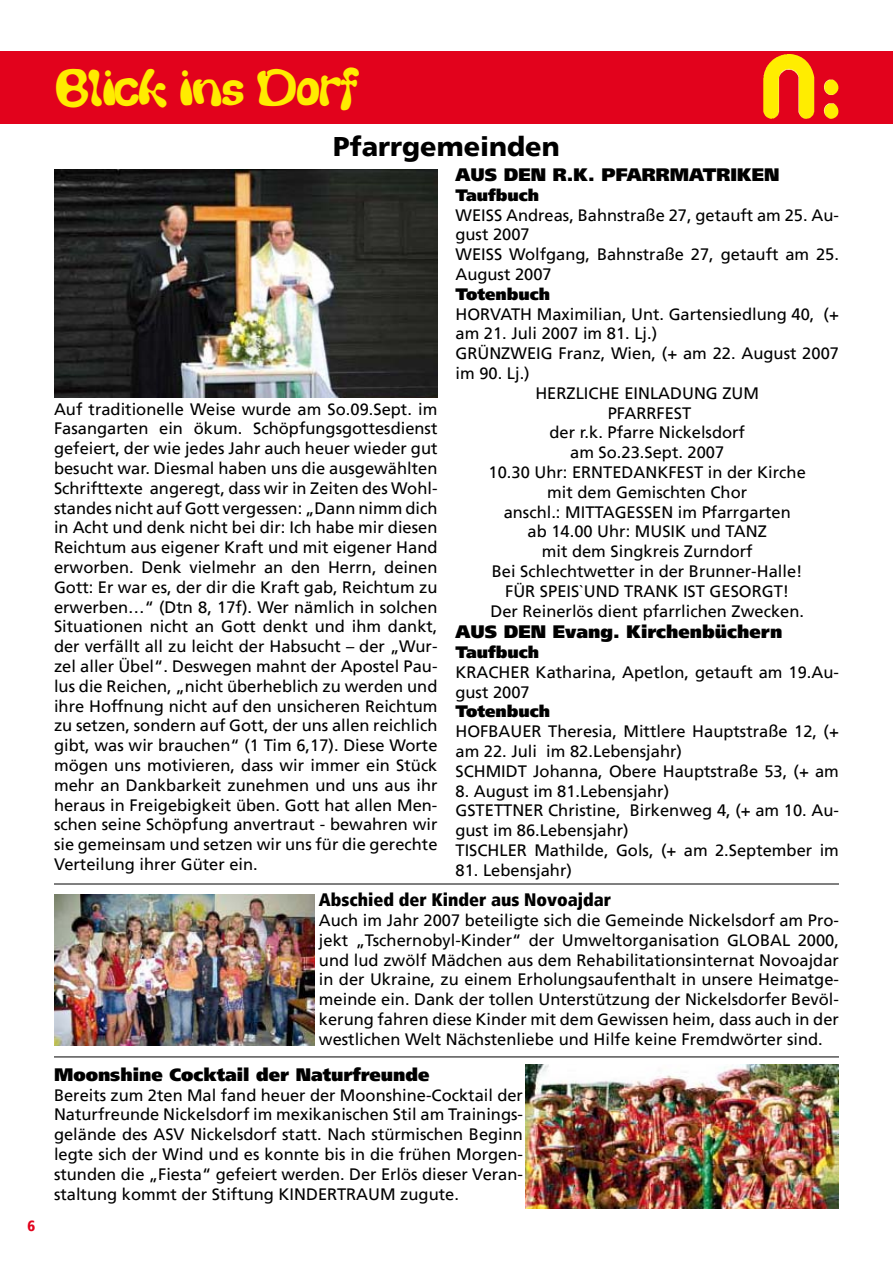
<style>
.page{position:relative;width:893px;height:1263px;background:#fff}
.page>*{position:absolute;margin:0;border:0;box-sizing:border-box;transform-origin:0 0}
.t1{font:45px "Thickhead";color:#ffec00}
.t2{font:900 27px "Frutiger";color:#000}
.t3{font:900 18px "Frutiger";color:#000}
.t4{font:900 condensed 18px "Frutiger";color:#000}
.t5{font:16.5px/19.8px "Frutiger";color:#000}
.t6{font:900 16.5px "Frutiger";color:#000}
.t7{font:900 condensed 15px "Frutiger";color:#e2021c}
</style>
<div class="page">
<div style="left:0;top:51px;width:893px;height:73px;background:#e2021c"></div>
<img style="left:763px;top:54px;width:76px;height:65px">
<img style="left:54px;top:169px;width:383px;height:229px">
<hr style="left:54px;top:884px;width:785px;height:1px;background:#000">
<img style="left:54px;top:894px;width:261px;height:152px">
<hr style="left:54px;top:1057px;width:785px;height:1px;background:#000">
<img style="left:526px;top:1064px;width:313px;height:145px">
<p class="t7" style="left:27px;top:1216px;width:9px">6</p>
<h1 class="t1" style="left:54px;top:63px;width:304px">Blick ins Dorf</h1>
<h2 class="t2" style="left:333px;top:131px;width:228px">Pfarrgemeinden</h2>
<p class="t3" style="left:455px;top:164px;width:326px">AUS DEN R.K. PFARRMATRIKEN</p>
<p class="t6" style="left:455px;top:185px;width:85px">Taufbuch</p>
<p class="t5" style="left:455px;top:205px;width:385px">WEISS Andreas, Bahnstraße 27, getauft am 25. Au&shy;gust 2007<br>WEISS Wolfgang, Bahnstraße 27, getauft am 25.<br>August 2007</p>
<p class="t6" style="left:455px;top:284px;width:96px">Totenbuch</p>
<p class="t5" style="left:455px;top:304px;width:385px">HORVATH Maximilian, Unt. Gartensiedlung 40, (+</p>
<p class="t5" style="left:455px;top:324px;width:203px">am 21. Juli 2007 im 81. Lj.)</p>
<p class="t5" style="left:455px;top:344px;width:385px">GRÜNZWEIG Franz, Wien, (+ am 22. August 2007</p>
<p class="t5" style="left:455px;top:363px;width:76px">im 90. Lj.)</p>
<p class="t5" style="left:535px;top:383px;width:225px">HERZLICHE EINLADUNG ZUM</p>
<p class="t5" style="left:608px;top:403px;width:85px">PFARRFEST</p>
<p class="t5" style="left:549px;top:423px;width:197px">der r.k. Pfarre Nickelsdorf</p>
<p class="t5" style="left:570px;top:443px;width:156px">am So.23.Sept. 2007</p>
<p class="t5" style="left:489px;top:462px;width:319px">10.30 Uhr: ERNTEDANKFEST in der Kirche</p>
<p class="t5" style="left:547px;top:482px;width:201px">mit dem Gemischten Chor</p>
<p class="t5" style="left:504px;top:502px;width:289px">anschl.: MITTAGESSEN im Pfarrgarten</p>
<p class="t5" style="left:528px;top:522px;width:241px">ab 14.00 Uhr: MUSIK und TANZ</p>
<p class="t5" style="left:542px;top:542px;width:212px">mit dem Singkreis Zurndorf</p>
<p class="t5" style="left:492px;top:561px;width:312px">Bei Schlechtwetter in der Brunner-Halle!</p>
<p class="t5" style="left:505px;top:581px;width:286px">FÜR SPEIS`UND TRANK IST GESORGT!</p>
<p class="t5" style="left:490px;top:601px;width:315px">Der Reinerlös dient pfarrlichen Zwecken.</p>
<p class="t3" style="left:455px;top:621px;width:328px">AUS DEN Evang. Kirchenbüchern</p>
<p class="t6" style="left:455px;top:642px;width:85px">Taufbuch</p>
<p class="t5" style="left:455px;top:662px;width:385px">KRACHER Katharina, Apetlon, getauft am 19.Au&shy;gust 2007</p>
<p class="t6" style="left:455px;top:702px;width:96px">Totenbuch</p>
<p class="t5" style="left:455px;top:722px;width:385px">HOFBAUER Theresia, Mittlere Hauptstraße 12, (+ am 22. Juli im 82.Lebensjahr)<br>SCHMIDT Johanna, Obere Hauptstraße 53, (+ am</p>
<p class="t5" style="left:455px;top:781px;width:385px">8. August im 81.Lebensjahr)<br>GSTETTNER Christine, Birkenweg 4, (+ am 10. Au&shy;gust im 86.Lebensjahr)<br>TISCHLER Mathilde, Gols, (+ am 2.September im</p>
<p class="t5" style="left:455px;top:860px;width:118px">81. Lebensjahr)</p>
<p class="t4" style="left:319px;top:889px;width:294px">Abschied der Kinder aus Novoajdar</p>
<p class="t5" style="left:319px;top:910px;width:522px;text-align:justify">Auch im Jahr 2007 beteiligte sich die Gemeinde Nickelsdorf am Pro&shy;jekt „Tschernobyl-Kinder“ der Umweltorganisation GLOBAL 2000, und lud zwölf Mädchen aus dem Rehabilitationsinternat Novoajdar in der Ukraine, zu einem Erholungsaufenthalt in unsere Heimatge&shy;meinde ein. Dank der tollen Unterstützung der Nickelsdorfer Bevöl&shy;kerung fahren diese Kinder mit dem Gewissen heim, dass auch in der westlichen Welt Nächstenliebe und Hilfe keine Fremdwörter sind.</p>
<p class="t3" style="left:54px;top:1063px;width:377px">Moonshine Cocktail der Naturfreunde</p>
<p class="t5" style="left:54px;top:1085px;width:471px;text-align:justify">Bereits zum 2ten Mal fand heuer der Moonshine-Cocktail der Naturfreunde Nickelsdorf im mexikanischen Stil am Trainings&shy;gelände des ASV Nickelsdorf statt. Nach stürmischen Beginn legte sich der Wind und es konnte bis in die frühen Morgen&shy;stunden die „Fiesta“ gefeiert werden. Der Erlös dieser Veran&shy;staltung kommt der Stiftung KINDERTRAUM zugute.</p>
<p class="t5" style="left:54px;top:399px;width:385px;text-align:justify">Auf traditionelle Weise wurde am So.09.Sept. im Fasangarten ein ökum. Schöpfungsgottesdienst gefeiert, der wie jedes Jahr auch heuer wieder gut besucht war. Diesmal haben uns die ausgewählten Schrifttexte angeregt, dass wir in Zeiten des Wohl&shy;standes nicht auf Gott vergessen: „Dann nimm dich in Acht und denk nicht bei dir: Ich habe mir diesen Reichtum aus eigener Kraft und mit eigener Hand erworben. Denk vielmehr an den Herrn, deinen Gott: Er war es, der dir die Kraft gab, Reichtum zu erwerben…“ (Dtn 8, 17f). Wer nämlich in solchen Situationen nicht an Gott denkt und ihm dankt, der verfällt all zu leicht der Habsucht – der „Wur&shy;zel aller Übel“. Deswegen mahnt der Apostel Pau&shy;lus die Reichen, „nicht überheblich zu werden und ihre Hoffnung nicht auf den unsicheren Reichtum zu setzen, sondern auf Gott, der uns allen reichlich gibt, was wir brauchen“ (1 Tim 6,17). Diese Worte mögen uns motivieren, dass wir immer ein Stück mehr an Dankbarkeit zunehmen und uns aus ihr heraus in Freigebigkeit üben. Gott hat allen Men&shy;schen seine Schöpfung anvertraut - bewahren wir sie gemeinsam und setzen wir uns für die gerechte Verteilung ihrer Güter ein.</p>
</div>
